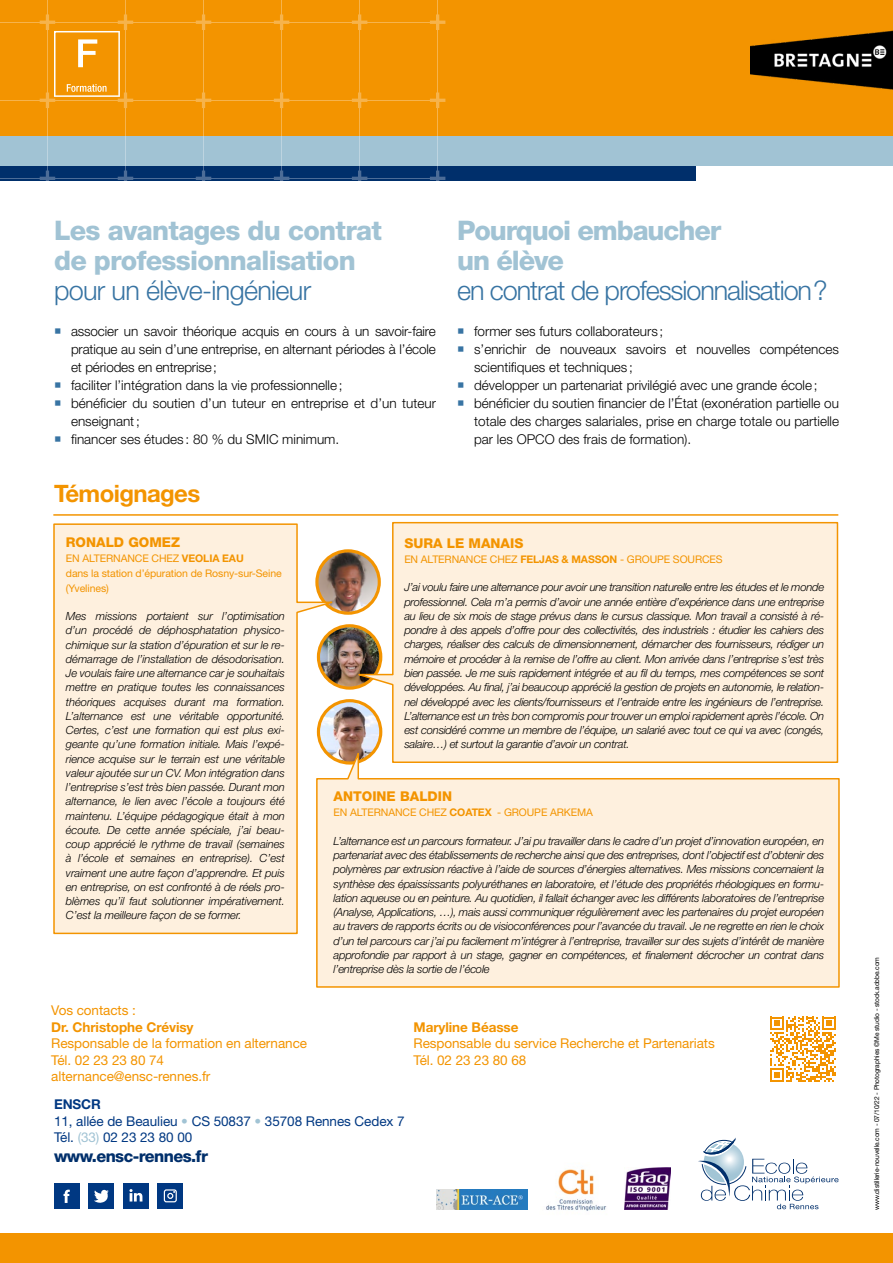
<style>
.page{position:relative;width:893px;height:1263px;background:#fff}
.page>*{position:absolute;margin:0;border:0;box-sizing:border-box;transform-origin:0 0}
.t1{font:800 27px/30px "Helvetica Neue LT Std";letter-spacing:-.025em;color:#a1c3d4}
.t2{font:300 27px "Helvetica Neue LT Std";letter-spacing:-.04em;color:#3874a3}
.t3{font:700 24px "Helvetica Neue LT Std";letter-spacing:-.025em;color:#f39400}
.t4{font:800 16.5px "Helvetica Neue LT Std";letter-spacing:-.035em;color:#002f6b}
.t5{font:300 13.5px/18px "Helvetica Neue LT Std";color:#000}
.t6{font:13.5px/16.5px "Helvetica Neue LT Std";letter-spacing:-.005em;color:#f39400}
.t7{font:13.5px/16.5px "Helvetica Neue LT Std";letter-spacing:-.005em;color:#003882}
.t8{font:800 13.5px "Helvetica Neue LT Std";color:#f39400}
.t9{font:700 13.5px "Helvetica Neue LT Std";letter-spacing:-.005em;color:#f39400}
.t10{font:italic 300 11.25px/14.2px "Helvetica Neue LT Std";letter-spacing:-.02em;color:#000;text-align:justify}
.t11{font:10.5px/15px "Helvetica Neue LT Std";letter-spacing:-.01em;color:#f39400}
.t12{font:6.75px "Helvetica Neue LT Std";letter-spacing:-.015em;color:#000}
.s1{font-weight:700}
.s2{color:#a1c3d4}
</style>
<div class="page">
<img style="left:317px;top:551px;width:62px;height:62px;border-radius:31px">
<img style="left:318px;top:626px;width:63px;height:62px;border-radius:31px">
<img style="left:318px;top:701px;width:63px;height:62px;border-radius:31px">
<div style="left:0;top:0;width:893px;height:147px;background:#f39400"></div>
<div style="left:0;top:166px;width:695px;height:15px;background:#002f6b"></div>
<div style="left:0;top:136px;width:893px;height:30px;background:#a1c3d4"></div>
<hr style="left:47px;top:0;width:1px;height:471px;background:#fff">
<hr style="left:125px;top:0;width:1px;height:471px;background:#fff">
<hr style="left:203px;top:0;width:1px;height:471px;background:#fff">
<hr style="left:281px;top:0;width:1px;height:471px;background:#fff">
<hr style="left:359px;top:0;width:1px;height:471px;background:#fff">
<hr style="left:437px;top:0;width:1px;height:471px;background:#fff">
<svg style="left:196px;top:14px;width:15px;height:16px"></svg>
<svg style="left:274px;top:14px;width:15px;height:16px"></svg>
<svg style="left:352px;top:14px;width:15px;height:16px"></svg>
<svg style="left:430px;top:14px;width:15px;height:16px"></svg>
<svg style="left:196px;top:92px;width:15px;height:16px"></svg>
<svg style="left:274px;top:92px;width:15px;height:16px"></svg>
<svg style="left:352px;top:92px;width:15px;height:16px"></svg>
<svg style="left:430px;top:92px;width:15px;height:16px"></svg>
<svg style="left:40px;top:171px;width:15px;height:10px"></svg>
<svg style="left:118px;top:171px;width:15px;height:10px"></svg>
<svg style="left:196px;top:171px;width:15px;height:10px"></svg>
<svg style="left:274px;top:171px;width:15px;height:10px"></svg>
<svg style="left:352px;top:171px;width:15px;height:10px"></svg>
<svg style="left:430px;top:171px;width:15px;height:10px"></svg>
<hr style="left:0;top:22px;width:444px;height:1px;background:#fff">
<hr style="left:0;top:100px;width:444px;height:1px;background:#fff">
<hr style="left:0;top:178px;width:444px;height:1px;background:#fff">
<div style="left:0;top:1233px;width:893px;height:30px;background:#f39400"></div>
<svg style="left:53px;top:523px;width:289px;height:412px;background:#fbecd9"></svg>
<svg style="left:349px;top:521px;width:490px;height:225px;background:#faebd7"></svg>
<svg style="left:698px;top:1137px;width:141px;height:72px"></svg>
<svg style="left:40px;top:14px;width:93px;height:94px"></svg>
<svg style="left:770px;top:1016px;width:66px;height:66px"></svg>
<img style="left:624px;top:1167px;width:46px;height:42px">
<img style="left:546px;top:1169px;width:61px;height:42px">
<img style="left:437px;top:1189px;width:90px;height:21px">
<div style="left:54px;top:1183px;width:25px;height:26px;background:#003882"></div>
<div style="left:123px;top:1183px;width:26px;height:26px;background:#003882"></div>
<div style="left:158px;top:1183px;width:25px;height:26px;background:#003882"></div>
<div style="left:89px;top:1183px;width:25px;height:26px;background:#003882"></div>
<svg style="left:64px;top:1189px;width:6px;height:14px"></svg>
<svg style="left:129px;top:1189px;width:13px;height:12px"></svg>
<svg style="left:163px;top:1189px;width:14px;height:14px"></svg>
<svg style="left:94px;top:1190px;width:15px;height:13px"></svg>
<hr style="left:53px;top:514px;width:785px;height:2px;background:#f39400">
<img style="left:751px;top:31px;width:142px;height:58px">
<svg style="left:315px;top:746px;width:525px;height:242px;background:#fdeeda"></svg>
<h1 class="t1" style="left:54px;top:215px;width:330px">Les avantages du contrat de professionnalisation</h1>
<h1 class="t2" style="left:54px;top:274px;width:259px">pour un élève-ingénieur</h1>
<p class="t5" style="left:71px;top:322px;width:366px">associer un savoir théorique acquis en cours à un savoir-faire pratique au sein d’une entreprise, en alternant périodes à l’école et périodes en entreprise;<br>faciliter l’intégration dans la vie professionnelle;<br>bénéficier du soutien d’un tuteur en entreprise et d’un tuteur enseignant;<br>financer ses études : 80 % du SMIC minimum.</p>
<h2 class="t3" style="left:54px;top:478px;width:148px">Témoignages</h2>
<h1 class="t1" style="left:457px;top:215px;width:266px">Pourquoi embaucher un élève</h1>
<h1 class="t2" style="left:457px;top:274px;width:372px">en contrat de professionnalisation?</h1>
<p class="t5" style="left:474px;top:322px;width:366px">former ses futurs collaborateurs ;<br>s’enrichir de nouveaux savoirs et nouvelles compétences scientifiques et techniques ;<br>développer un partenariat privilégié avec une grande école; bénéficier du soutien financier de l’État (exonération partielle ou totale des charges salariales, prise en charge totale ou partielle par les OPCO des frais de formation).</p>
<p class="t8" style="left:66px;top:534px;width:116px">RONALD GOMEZ</p>
<p class="t11" style="left:66px;top:550px;width:217px">EN ALTERNANCE CHEZ <span class="s1">VEOLIA EAU<br></span>dans la station d’épuration de Rosny-sur-Seine (Yvelines)</p>
<p class="t10" style="left:66px;top:609px;width:221px">Mes missions portaient sur l’optimisation d’un procédé de déphosphatation physico&shy;chimique sur la station d’épuration et sur le re&shy;démarrage de l’installation de désodorisation.<br>Je voulais faire une alternance car je souhaitais mettre en pratique toutes les connaissances théoriques acquises durant ma formation.<br>L’alternance est une véritable opportunité.<br>Certes, c’est une formation qui est plus exi&shy;geante qu’une formation initiale. Mais l’expé&shy;rience acquise sur le terrain est une véritable valeur ajoutée sur un CV. Mon intégration dans l’entreprise s’est très bien passée. Durant mon alternance, le lien avec l’école a toujours été maintenu. L’équipe pédagogique était à mon écoute. De cette année spéciale, j’ai beau&shy;coup apprécié le rythme de travail (semaines à l’école et semaines en entreprise). C’est vraiment une autre façon d’apprendre. Et puis en entreprise, on est confronté à de réels pro&shy;blèmes qu’il faut solutionner impérativement.<br>C’est la meilleure façon de se former.</p>
<p class="t6" style="left:51px;top:1002px;width:86px">Vos contacts :</p>
<p class="t9" style="left:51px;top:1019px;width:144px">Dr. Christophe Crévisy</p>
<p class="t6" style="left:51px;top:1035px;width:257px">Responsable de la formation en alternance<br>Tél. 02 23 23 80 74 alternance@ensc-rennes.fr</p>
<p class="t8" style="left:404px;top:535px;width:121px">SURA LE MANAIS</p>
<p class="t11" style="left:404px;top:552px;width:320px">EN ALTERNANCE CHEZ <span class="s1">FELJAS &amp; MASSON</span> - GROUPE SOURCES</p>
<p class="t10" style="left:404px;top:580px;width:421px">J’ai voulu faire une alternance pour avoir une transition naturelle entre les études et le monde professionnel. Cela m’a permis d’avoir une année entière d’expérience dans une entreprise au lieu de six mois de stage prévus dans le cursus classique. Mon travail a consisté à ré&shy;pondre à des appels d’offre pour des collectivités, des industriels : étudier les cahiers des charges, réaliser des calculs de dimensionnement, démarcher des fournisseurs, rédiger un mémoire et procéder à la remise de l’offre au client. Mon arrivée dans l’entreprise s’est très bien passée. Je me suis rapidement intégrée et au fil du temps, mes compétences se sont développées. Au final, j’ai beaucoup apprécié la gestion de projets en autonomie, le relation&shy;nel développé avec les clients/fournisseurs et l’entraide entre les ingénieurs de l’entreprise.<br>L’alternance est un très bon compromis pour trouver un emploi rapidement après l’école. On est considéré comme un membre de l’équipe, un salarié avec tout ce qui va avec (congés, salaire…) et surtout la garantie d’avoir un contrat.</p>
<p class="t8" style="left:334px;top:788px;width:120px">ANTOINE BALDIN</p>
<p class="t11" style="left:334px;top:805px;width:261px">EN ALTERNANCE CHEZ <span class="s1">COATEX</span> - GROUPE ARKEMA</p>
<p class="t10" style="left:334px;top:833px;width:492px">L’alternance est un parcours formateur. J’ai pu travailler dans le cadre d’un projet d’innovation européen, en partenariat avec des établissements de recherche ainsi que des entreprises, dont l’objectif est d’obtenir des polymères par extrusion réactive à l’aide de sources d’énergies alternatives. Mes missions concernaient la synthèse des épaississants polyuréthanes en laboratoire, et l’étude des propriétés rhéologiques en formu&shy;lation aqueuse ou en peinture. Au quotidien, il fallait échanger avec les différents laboratoires de l’entreprise (Analyse, Applications, …), mais aussi communiquer régulièrement avec les partenaires du projet européen au travers de rapports écrits ou de visioconférences pour l’avancée du travail. Je ne regrette en rien le choix d’un tel parcours car j’ai pu facilement m’intégrer à l’entreprise, travailler sur des sujets d’intérêt de manière approfondie par rapport à un stage, gagner en compétences, et finalement décrocher un contrat dans l’entreprise dès la sortie de l’école</p>
<p class="t9" style="left:413px;top:1018px;width:107px">Maryline Béasse</p>
<p class="t6" style="left:413px;top:1035px;width:303px">Responsable du service Recherche et Partenariats<br>Tél. 02 23 23 80 68</p>
<p class="t7" style="left:54px;top:1096px;width:352px"><span class="s1">ENSCR<br></span>11, allée de Beaulieu <span class="s2">•</span> CS 50837 <span class="s2">•</span> 35708 Rennes Cedex 7<br>Tél. <span class="s2">(33)</span> 02 23 23 80 00</p>
<h3 class="t4" style="left:54px;top:1146px;width:155px">www.ensc-rennes.fr</h3>
<p class="t12" style="left:873px;top:1210px;width:254px;rotate:-90deg">www.distillerie-nouvelle.com - 07/10/22 - Photographies ©Me studio - stock.adobe.com</p>
</div>
